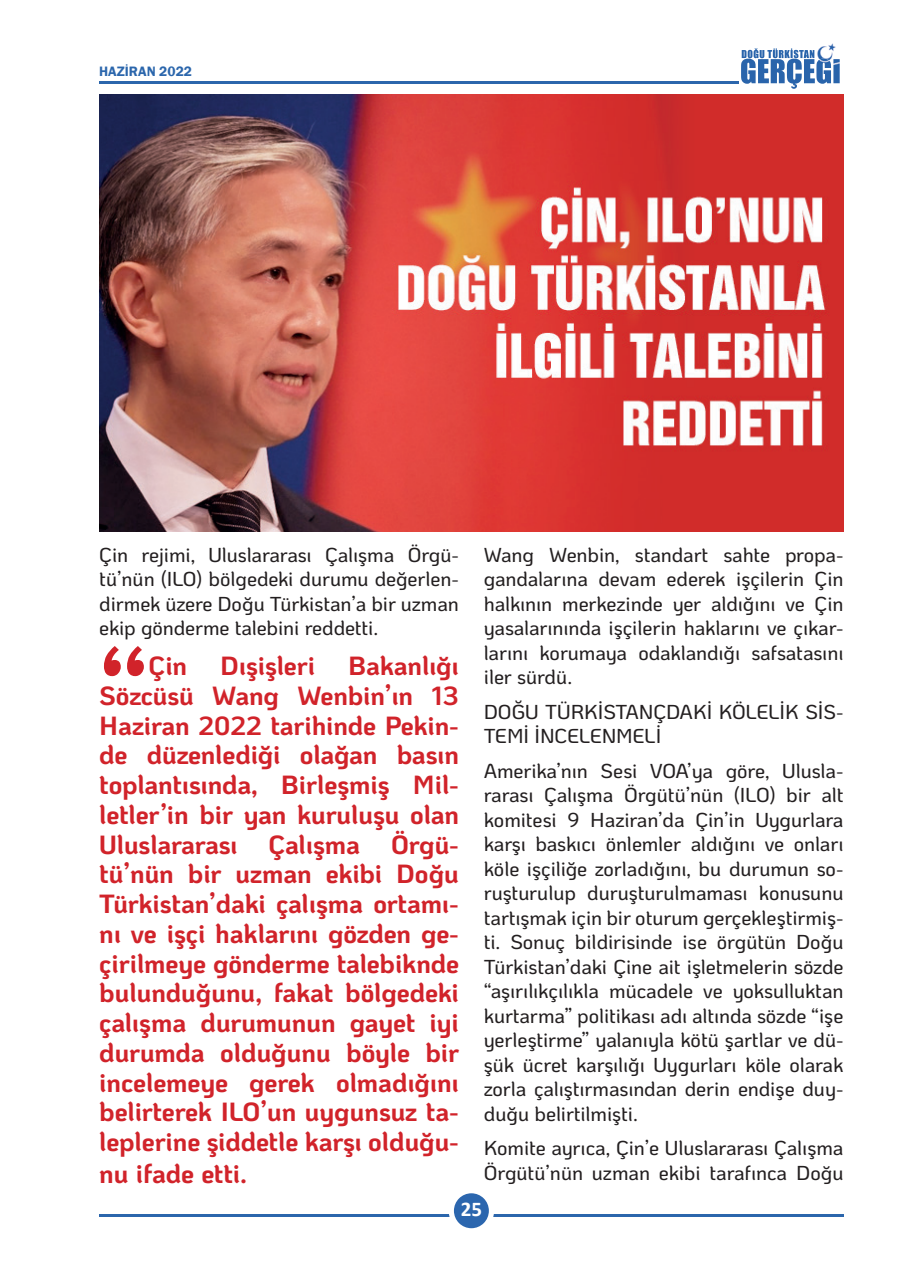
<style>
.page{position:relative;width:918px;height:1265px;background:#fff}
.page>*{position:absolute;margin:0;border:0;box-sizing:border-box;transform-origin:0 0}
.t1{font:700 105px "Ko Ho";color:#d1232a}
.t2{font:700 26.25px/29.9px "Ko Ho";letter-spacing:-.005em;color:#d1232a;text-align:justify}
.t3{font:700 21px "Calibri";color:#fff}
.t4{font:500 20.12px/24.5px "Ko Ho";letter-spacing:-.005em;color:#231f20;text-align:justify}
.t5{font:600 14px "Franklin Gothic";color:#2b66ac}
</style>
<div class="page">
<hr style="left:99px;top:1214px;width:744px;height:2px;background:#2b66ac">
<svg style="left:449px;top:1193px;width:45px;height:36px"></svg>
<img style="left:737px;top:43px;width:103px;height:46px">
<img style="left:747px;top:48px;width:67px;height:10px">
<hr style="left:99px;top:81px;width:640px;height:2px;background:#2b66ac">
<img style="left:99px;top:94px;width:745px;height:437px">
<p class="t5" style="left:99px;top:63px;width:94px">HAZİRAN 2022</p>
<p class="t4" style="left:99px;top:543px;width:361px">Çin rejimi, Uluslararası Çalışma Örgü&shy;tü’nün (ILO) bölgedeki durumu değerlen&shy;dirmek üzere Doğu Türkistan’a bir uzman ekip gönderme talebini reddetti.</p>
<h1 class="t1" style="left:99px;top:601px;width:51px">“</h1>
<h2 class="t2" style="left:149px;top:651px;width:40px">Çin</h2>
<h2 class="t2" style="left:220px;top:651px;width:96px">Dışişleri</h2>
<p class="t2" style="left:99px;top:651px;width:361px;text-indent:249px">Bakanlığı Sözcüsü Wang Wenbin’ın 13<br>Haziran 2022 tarihinde Pekin&shy;de düzenlediği olağan basın toplantısında, Birleşmiş Mil&shy;letler’in bir yan kuruluşu olan Uluslararası Çalışma Örgü&shy;tü’nün bir uzman ekibi Doğu Türkistan’daki çalışma ortamı&shy;nı ve işçi haklarını gözden ge&shy;çirilmeye gönderme talebiknde bulunduğunu, fakat bölgedeki çalışma durumunun gayet iyi durumda olduğunu böyle bir incelemeye gerek olmadığını belirterek ILO’un uygunsuz ta&shy;leplerine şiddetle karşı olduğu&shy;nu ifade etti.</p>
<p class="t4" style="left:484px;top:543px;width:361px">Wang Wenbin, standart sahte propa&shy;gandalarına devam ederek işçilerin Çin halkının merkezinde yer aldığını ve Çin yasalarınında işçilerin haklarını ve çıkar&shy;larını korumaya odaklandığı safsatasını iler sürdü.</p>
<p class="t4" style="left:484px;top:700px;width:361px">DOĞU TÜRKİSTANÇDAKİ KÖLELİK SİS-<br>TEMİ İNCELENMELİ</p>
<p class="t4" style="left:484px;top:759px;width:361px">Amerika’nın Sesi VOA’ya göre, Ulusla&shy;rarası Çalışma Örgütü’nün (ILO) bir alt komitesi 9 Haziran’da Çin’in Uygurlara karşı baskıcı önlemler aldığını ve onları köle işçiliğe zorladığını, bu durumun so&shy;ruşturulup duruşturulmaması konusunu tartışmak için bir oturum gerçekleştirmiş&shy;ti. Sonuç bildirisinde ise örgütün Doğu Türkistan’daki Çine ait işletmelerin sözde “aşırılıkçılıkla mücadele ve yoksulluktan kurtarma” politikası adı altında sözde “işe yerleştirme” yalanıyla kötü şartlar ve dü&shy;şük ücret karşılığı Uygurları köle olarak zorla çalıştırmasından derin endişe duy&shy;duğu belirtilmişti.</p>
<p class="t4" style="left:484px;top:1136px;width:361px">Komite ayrıca, Çin’e Uluslararası Çalışma<br>Örgütü’nün uzman ekibi tarafınca Doğu</p>
<p class="t3" style="left:461px;top:1194px;width:23px">25</p>
</div>
